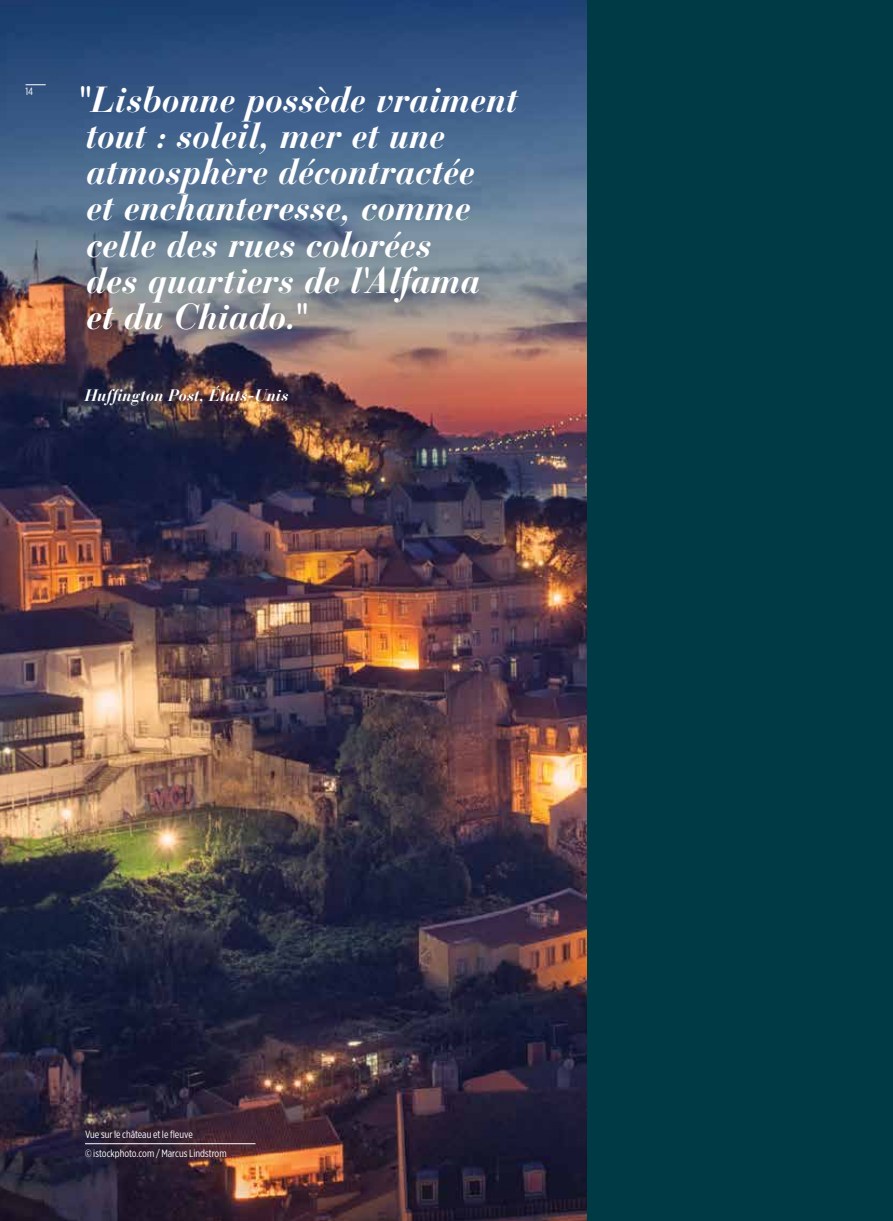
<style>
.page{position:relative;width:893px;height:1221px;background:#fff}
.page>*{position:absolute;margin:0;border:0;box-sizing:border-box;transform-origin:0 0}
.t1{font:italic 700 36px/36.2px "Bauer Bodoni Std";letter-spacing:-.005em;color:#fff}
.t2{font:italic 700 16.5px "Bauer Bodoni Std";color:#fff}
.t3{font:10.5px/19.5px "Gotham X Narrow";color:#fff}
</style>
<div class="page">
<img style="left:0;top:0;width:587px;height:1220px">
<hr style="left:85px;top:1143px;width:171px;height:1px;background:#fff">
<div style="left:587px;top:0;width:306px;height:1220px;background:#003a44"></div>
<svg style="left:26px;top:84px;width:20px;height:1px"></svg>
<p class="t3" style="left:26px;top:81px;width:9px">14</p>
<p class="t1" style="left:76px;top:81px;width:444px">"Lisbonne possède vraiment tout : soleil, mer et une atmosphère décontractée<br>et enchanteresse, comme celle des rues colorées<br>des quartiers de l'Alfama<br>et du Chiado."</p>
<p class="t2" style="left:85px;top:385px;width:205px">Huffington Post, États-Unis</p>
<p class="t3" style="left:85px;top:1123px;width:143px">Vue sur le château et le fleuve<br>© istockphoto.com / Marcus Lindstrom</p>
</div>
